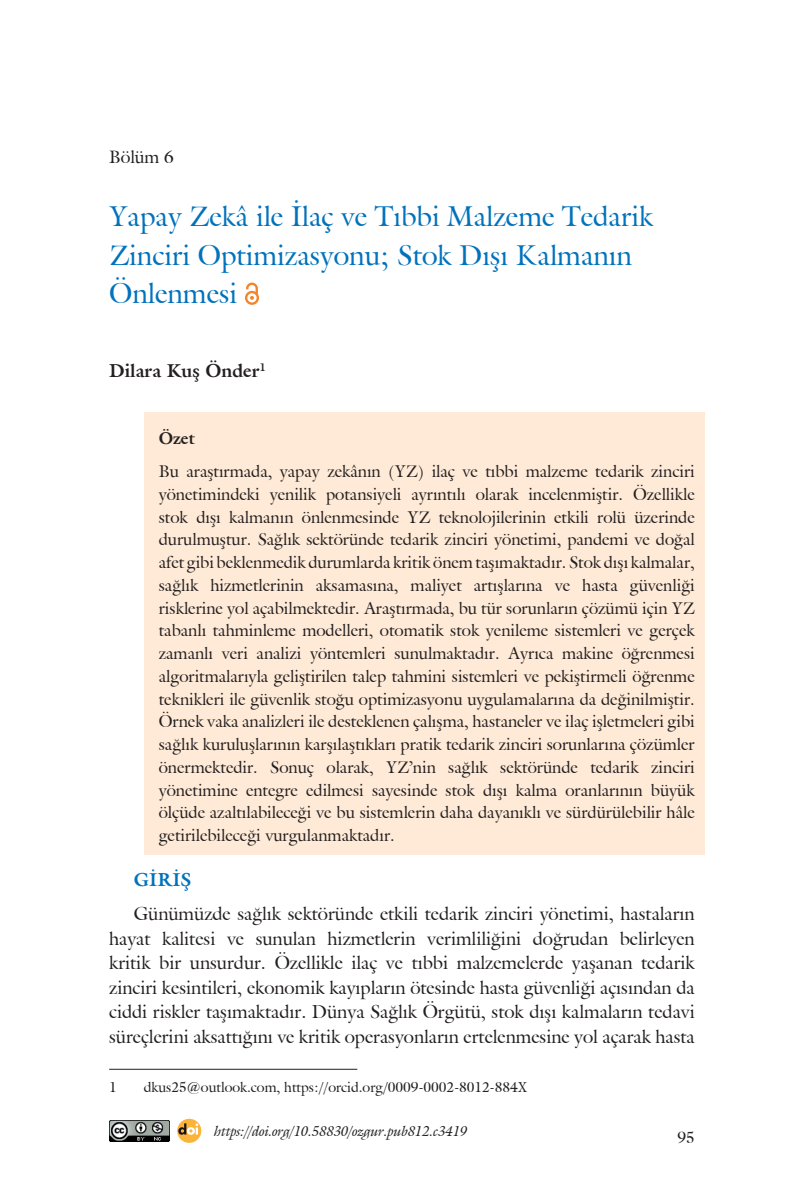
<style>
.page{position:relative;width:794px;height:1191px;background:#fff}
.page>*{position:absolute;margin:0;border:0;box-sizing:border-box;transform-origin:0 0}
.t1{font:28px/38.5px "Galliard IT Cby BT";color:#0072bc}
.t2{font:18.38px/24.5px "Galliard IT Cby BT";color:#231f20;text-align:justify}
.t3{font:700 18.38px "Galliard IT Cby BT";color:#231f20}
.t4{font:700 18.38px "Galliard IT Cby BT";color:#0072bc}
.t5{font:17.5px "Galliard IT Cby BT";color:#231f20}
.t6{font:16.62px/22.8px "Galliard IT Cby BT";color:#231f20;text-align:justify}
.t7{font:700 16.62px "Galliard IT Cby BT";color:#231f20}
.t8{font:15.75px "Galliard IT Cby BT";color:#231f20}
.t9{font:14px "Galliard IT Cby BT";color:#231f20}
.t10{font:italic 14px "Galliard IT Cby BT";color:#231f20}
</style>
<div class="page">
<div style="left:144px;top:412px;width:560px;height:46px;background:#feead7"></div>
<div style="left:144px;top:444px;width:560px;height:411px;background:#feead7"></div>
<svg style="left:245px;top:282px;width:14px;height:23px"></svg>
<hr style="left:109px;top:1068px;width:248px;height:1px;background:#231f20">
<img style="left:109px;top:1120px;width:60px;height:21px">
<svg style="left:177px;top:1118px;width:24px;height:24px"></svg>
<svg style="left:178px;top:1123px;width:20px;height:11px"></svg>
<p class="t5" style="left:109px;top:145px;width:66px">Bölüm 6</p>
<h1 class="t1" style="left:109px;top:197px;width:545px">Yapay Zekâ ile İlaç ve Tıbbi Malzeme Tedarik<br>Zinciri Optimizasyonu; Stok Dışı Kalmanın<br>Önlenmesi</h1>
<p class="t3" style="left:109px;top:359px;width:158px">Dilara Kuş Önder<sup>1</sup></p>
<p class="t7" style="left:159px;top:428px;width:38px">Özet</p>
<p class="t6" style="left:159px;top:460px;width:537px">Bu araştırmada, yapay zekânın (YZ) ilaç ve tıbbi malzeme tedarik zinciri yönetimindeki yenilik potansiyeli ayrıntılı olarak incelenmiştir. Özellikle stok dışı kalmanın önlenmesinde YZ teknolojilerinin etkili rolü üzerinde durulmuştur. Sağlık sektöründe tedarik zinciri yönetimi, pandemi ve doğal afet gibi beklenmedik durumlarda kritik önem taşımaktadır. Stok dışı kalmalar, sağlık hizmetlerinin aksamasına, maliyet artışlarına ve hasta güvenliği risklerine yol açabilmektedir. Araştırmada, bu tür sorunların çözümü için YZ tabanlı tahminleme modelleri, otomatik stok yenileme sistemleri ve gerçek zamanlı veri analizi yöntemleri sunulmaktadır. Ayrıca makine öğrenmesi algoritmalarıyla geliştirilen talep tahmini sistemleri ve pekiştirmeli öğrenme teknikleri ile güvenlik stoğu optimizasyonu uygulamalarına da değinilmiştir.<br>Örnek vaka analizleri ile desteklenen çalışma, hastaneler ve ilaç işletmeleri gibi sağlık kuruluşlarının karşılaştıkları pratik tedarik zinciri sorunlarına çözümler önermektedir. Sonuç olarak, YZ’nin sağlık sektöründe tedarik zinciri yönetimine entegre edilmesi sayesinde stok dışı kalma oranlarının büyük ölçüde azaltılabileceği ve bu sistemlerin daha dayanıklı ve sürdürülebilir hâle getirilebileceği vurgulanmaktadır.</p>
<p class="t4" style="left:134px;top:867px;width:59px">GİRİŞ</p>
<p class="t2" style="left:109px;top:901px;width:587px;text-indent:25px">Günümüzde sağlık sektöründe etkili tedarik zinciri yönetimi, hastaların hayat kalitesi ve sunulan hizmetlerin verimliliğini doğrudan belirleyen kritik bir unsurdur. Özellikle ilaç ve tıbbi malzemelerde yaşanan tedarik zinciri kesintileri, ekonomik kayıpların ötesinde hasta güvenliği açısından da ciddi riskler taşımaktadır. Dünya Sağlık Örgütü, stok dışı kalmaların tedavi süreçlerini aksattığını ve kritik operasyonların ertelenmesine yol açarak hasta</p>
<p class="t9" style="left:109px;top:1077px;width:9px">1</p>
<p class="t9" style="left:144px;top:1077px;width:385px">dkus25@outlook.com, https://orcid.org/0009-0002-8012-884X</p>
<p class="t10" style="left:214px;top:1121px;width:255px">https://doi.org/10.58830/ozgur.pub812.c3419</p>
<p class="t8" style="left:677px;top:1127px;width:19px">95</p>
</div>
